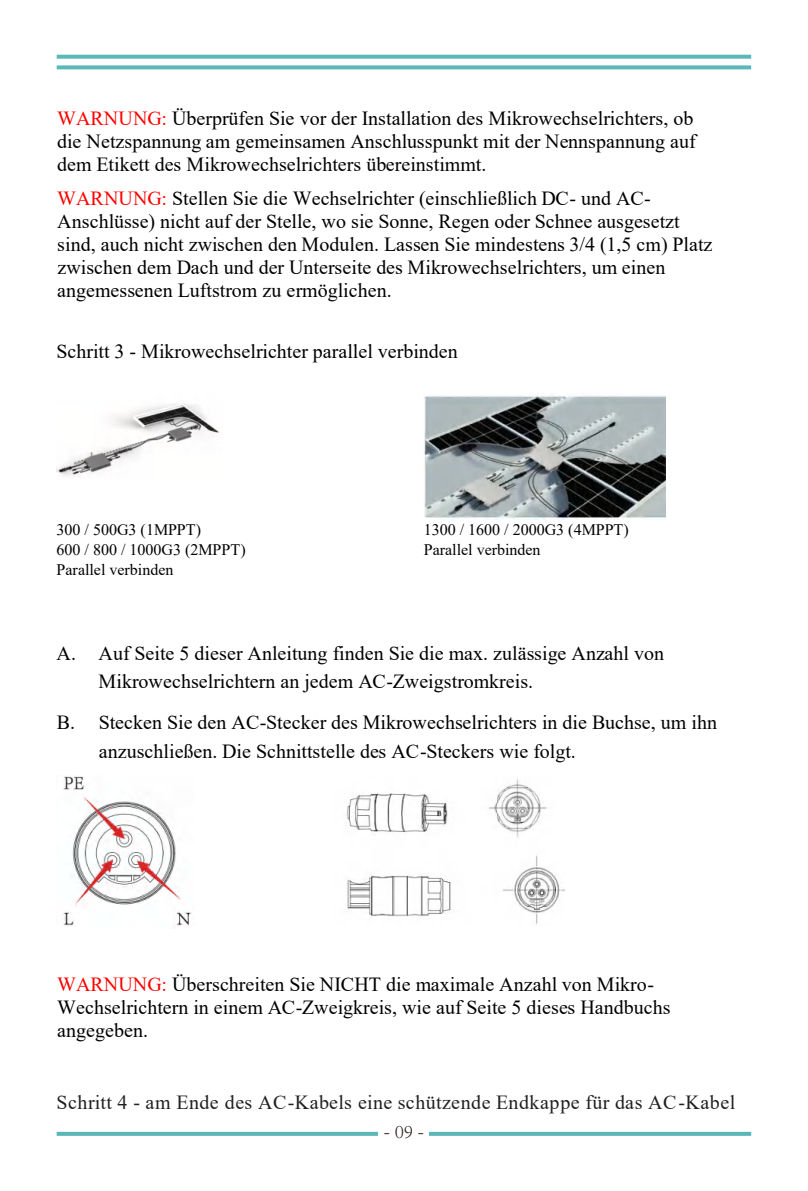
<style>
.page{position:relative;width:808px;height:1191px;background:#fff}
.page>*{position:absolute;margin:0;border:0;box-sizing:border-box;transform-origin:0 0}
.t1{font:20px/23px "Times New Roman";color:#000}
.t2{font:20px "Times New Roman";letter-spacing:.025em;color:#231f20}
.t3{font:300 20px "Adobe Song Std";color:#231815}
.t4{font:16px/20.2px "Times New Roman";color:#000}
.s1{color:#f00}
</style>
<div class="page">
<svg style="left:57px;top:55px;width:694px;height:4px;fill:#5ab9b8"></svg>
<svg style="left:57px;top:65px;width:694px;height:4px;fill:#5ab9b8"></svg>
<img style="left:57px;top:403px;width:163px;height:73px">
<img style="left:424px;top:395px;width:242px;height:125px">
<img style="left:63px;top:776px;width:128px;height:150px">
<img style="left:346px;top:779px;width:218px;height:146px">
<svg style="left:57px;top:1132px;width:694px;height:4px;fill:#5bb7b7"></svg>
<div style="left:379px;top:1124px;width:50px;height:20px;background:#fff"></div>
<p class="t1" style="left:57px;top:106px;width:640px"><span class="s1">WARNUNG:</span> Überprüfen Sie vor der Installation des Mikrowechselrichters, ob die Netzspannung am gemeinsamen Anschlusspunkt mit der Nennspannung auf dem Etikett des Mikrowechselrichters übereinstimmt.</p>
<p class="t1" style="left:57px;top:186px;width:657px"><span class="s1">WARNUNG:</span> Stellen Sie die Wechselrichter (einschließlich DC- und AC-Anschlüsse) nicht auf der Stelle, wo sie Sonne, Regen oder Schnee ausgesetzt sind, auch nicht zwischen den Modulen. Lassen Sie mindestens 3/4 (1,5 cm) Platz zwischen dem Dach und der Unterseite des Mikrowechselrichters, um einen angemessenen Luftstrom zu ermöglichen.</p>
<p class="t1" style="left:57px;top:339px;width:403px">Schritt 3 - Mikrowechselrichter parallel verbinden</p>
<p class="t4" style="left:57px;top:519px;width:191px">300 / 500G3 (1MPPT)<br>600 / 800 / 1000G3 (2MPPT)<br>Parallel verbinden</p>
<p class="t4" style="left:424px;top:519px;width:207px">1300 / 1600 / 2000G3 (4MPPT)<br>Parallel verbinden</p>
<p class="t1" style="left:99px;top:638px;width:567px;line-height:28.4px;text-indent:-42px">A. Auf Seite 5 dieser Anleitung finden Sie die max. zulässige Anzahl von<br>Mikrowechselrichtern an jedem AC-Zweigstromkreis.</p>
<p class="t1" style="left:99px;top:708px;width:620px;line-height:28.4px;text-indent:-42px">B. Stecken Sie den AC-Stecker des Mikrowechselrichters in die Buchse, um ihn anzuschließen. Die Schnittstelle des AC-Steckers wie folgt.</p>
<p class="t1" style="left:57px;top:972px;width:615px"><span class="s1">WARNUNG:</span> Überschreiten Sie NICHT die maximale Anzahl von Mikro-<br>Wechselrichtern in einem AC-Zweigkreis, wie auf Seite 5 dieses Handbuchs angegeben.</p>
<p class="t2" style="left:57px;top:1089px;width:680px">Schritt 4 - am Ende des AC-Kabels eine schützende Endkappe für das AC-Kabel</p>
<p class="t3" style="left:383px;top:1120px;width:43px">- 09 -</p>
</div>
